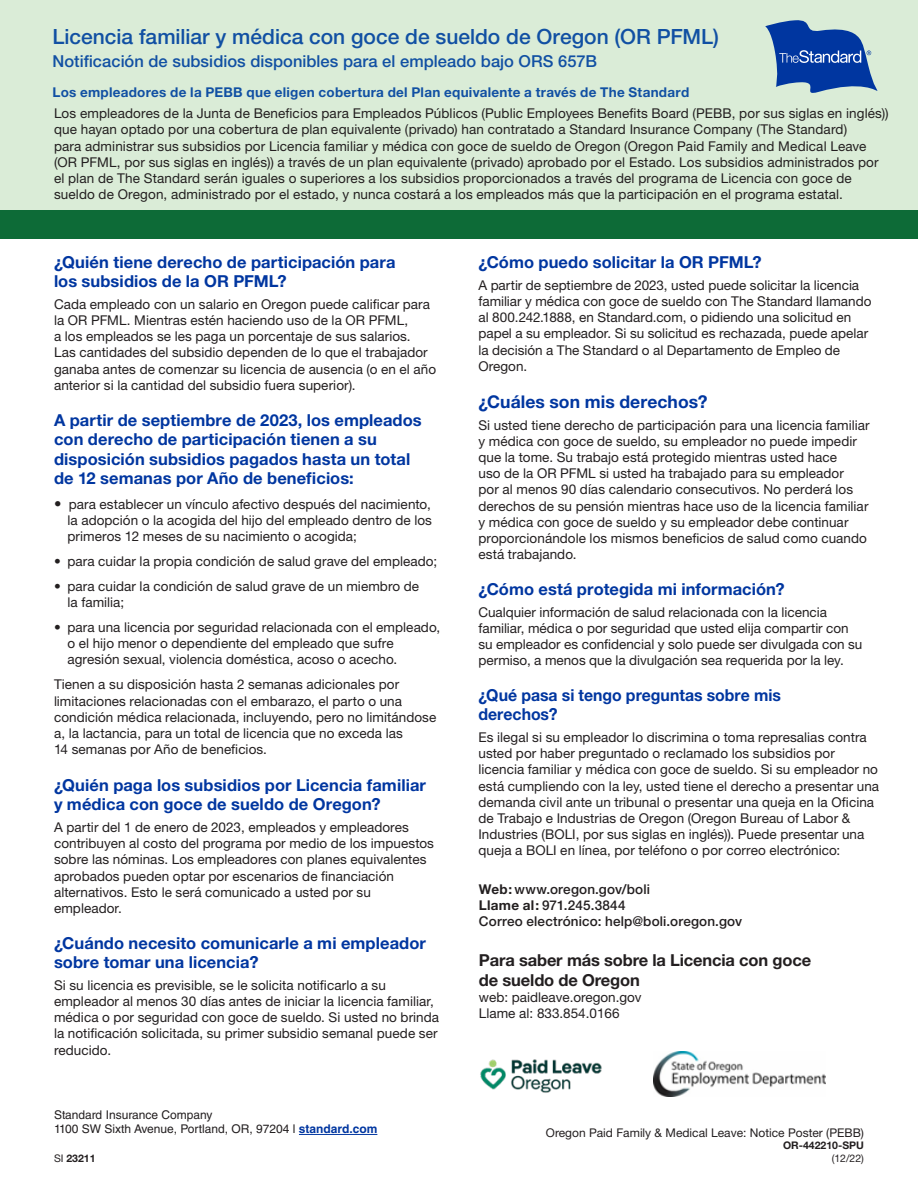
<style>
.page{position:relative;width:918px;height:1188px;background:#fff}
.page>*{position:absolute;margin:0;border:0;box-sizing:border-box;transform-origin:0 0}
.t1{font:500 21px "Helvetica Neue LT Std";color:#1150a3}
.Blue_Paragraph_Heads{font:700 17.55px "Helvetica Neue LT Std";letter-spacing:.005em;color:#0036a0}
.Blue_Paragraph_Heads-2{font:700 16.5px/19.5px "Helvetica Neue LT Std";letter-spacing:.005em;color:#0036a0}
.t2{font:500 16.5px "Helvetica Neue LT Std";letter-spacing:.005em;color:#1150a3}
.t3{font:700 16.5px/19.8px "Helvetica Neue LT Std";letter-spacing:-.01em;color:#231f20}
.Blue_Paragraph_Heads-3{font:700 16.5px/19.5px "Helvetica Neue LT Std";letter-spacing:.005em;color:#0036a0;scale:.96 1}
.Main_Text{font:13.5px/16.2px "Helvetica Neue LT Std";letter-spacing:.005em;color:#231f20}
.t4{font:500 13.5px/16.2px "Helvetica Neue LT Std";letter-spacing:.01em;color:#231f20}
.t5{font:700 13.5px "Helvetica Neue LT Std";letter-spacing:.02em;color:#1150a3}
.t6{font:12px/14.4px "Helvetica LT Std";color:#231f20}
.t7{font:12px "Helvetica Neue LT Std";color:#231f20}
.t8{font:700 10.5px "Helvetica Neue LT Std";color:#231f20}
.t9{font:10.5px "Helvetica Neue LT Std";color:#231f20}
.s1{font-size:14.85px}
.s2{font-weight:700;color:#0036a0}
.s3{font-weight:400}
.s4{font-weight:700}
</style>
<div class="page">
<div style="left:0;top:0;width:918px;height:220px;background:#daecd7"></div>
<svg style="left:765px;top:20px;width:113px;height:73px"></svg>
<div style="left:0;top:211px;width:918px;height:28px;background:#0d6b37"></div>
<hr style="left:299px;top:1134px;width:78px;height:1px;background:#0036a0">
<img style="left:480px;top:1059px;width:122px;height:34px">
<img style="left:653px;top:1051px;width:172px;height:45px">
<p class="t1" style="left:52px;top:24px;width:668px">Licencia familiar y médica con goce de sueldo de Oregon (OR PFML)</p>
<p class="t2" style="left:52px;top:51px;width:546px">Notificación de subsidios disponibles para el empleado bajo ORS 657B</p>
<p class="t5" style="left:52px;top:84px;width:638px">Los empleadores de la PEBB que eligen cobertura del Plan equivalente a través de The Standard</p>
<p class="Main_Text" style="left:54px;top:105px;width:836px">Los empleadores de la Junta de Beneficios para Empleados Públicos (Public Employees Benefits Board (PEBB, por sus siglas en inglés)) que hayan optado por una cobertura de plan equivalente (privado) han contratado a Standard Insurance Company (The Standard)<br>para administrar sus subsidios por Licencia familiar y médica con goce de sueldo de Oregon (Oregon Paid Family and Medical Leave (OR PFML, por sus siglas en inglés)) a través de un plan equivalente (privado) aprobado por el Estado. Los subsidios administrados por el plan de The Standard serán iguales o superiores a los subsidios proporcionados a través del programa de Licencia con goce de sueldo de Oregon, administrado por el estado, y nunca costará a los empleados más que la participación en el programa estatal.</p>
<p class="Blue_Paragraph_Heads-2" style="left:54px;top:252px;width:343px">¿Quién tiene derecho de participación para los subsidios de la OR PFML?</p>
<p class="Main_Text" style="left:54px;top:296px;width:384px">Cada empleado con un salario en Oregon puede calificar para la OR PFML. Mientras estén haciendo uso de la OR PFML,<br>a los empleados se les paga un porcentaje de sus salarios.<br>Las cantidades del subsidio dependen de lo que el trabajador ganaba antes de comenzar su licencia de ausencia (o en el año anterior si la cantidad del subsidio fuera superior).</p>
<p class="Blue_Paragraph_Heads-2" style="left:54px;top:410px;width:369px">A partir de septiembre de 2023, los empleados con derecho de participación tienen a su disposición subsidios pagados hasta un total de 12 semanas por Año de beneficios:</p>
<p class="Main_Text" style="left:68px;top:496px;width:366px;text-align:justify;text-indent:-14px"><span class="s1">•</span> para establecer un vínculo afectivo después del nacimiento, la adopción o la acogida del hijo del empleado dentro de los primeros 12 meses de su nacimiento o acogida;</p>
<p class="Main_Text" style="left:54px;top:553px;width:385px">• para cuidar la propia condición de salud grave del empleado;</p>
<p class="Main_Text" style="left:68px;top:578px;width:353px;text-indent:-14px">• para cuidar la condición de salud grave de un miembro de la familia;</p>
<p class="Main_Text" style="left:68px;top:619px;width:374px;text-indent:-14px">• para una licencia por seguridad relacionada con el empleado, o el hijo menor o dependiente del empleado que sufre agresión sexual, violencia doméstica, acoso o acecho.</p>
<p class="Main_Text" style="left:54px;top:676px;width:384px">Tienen a su disposición hasta 2 semanas adicionales por limitaciones relacionadas con el embarazo, el parto o una condición médica relacionada, incluyendo, pero no limitándose a, la lactancia, para un total de licencia que no exceda las<br>14 semanas por Año de beneficios.</p>
<p class="Blue_Paragraph_Heads-2" style="left:54px;top:775px;width:374px">¿Quién paga los subsidios por Licencia familiar y médica con goce de sueldo de Oregon?</p>
<p class="Main_Text" style="left:54px;top:819px;width:382px">A partir del 1 de enero de 2023, empleados y empleadores contribuyen al costo del programa por medio de los impuestos sobre las nóminas. Los empleadores con planes equivalentes aprobados pueden optar por escenarios de financiación alternativos. Esto le será comunicado a usted por su empleador.</p>
<p class="Blue_Paragraph_Heads-2" style="left:54px;top:933px;width:373px">¿Cuándo necesito comunicarle a mi empleador sobre tomar una licencia?</p>
<p class="Main_Text" style="left:54px;top:977px;width:387px">Si su licencia es previsible, se le solicita notificarlo a su empleador al menos 30 días antes de iniciar la licencia familiar, médica o por seguridad con goce de sueldo. Si usted no brinda la notificación solicitada, su primer subsidio semanal puede ser reducido.</p>
<p class="t6" style="left:54px;top:1107px;width:325px">Standard Insurance Company<br>1100 SW Sixth Avenue, Portland, OR, 97204 l <span class="s2">standard.com</span></p>
<p class="t8" style="left:54px;top:1151px;width:43px"><span class="s3">SI</span> 23211</p>
<p class="Blue_Paragraph_Heads-2" style="left:478px;top:252px;width:285px">¿Cómo puedo solicitar la OR PFML?</p>
<p class="Main_Text" style="left:478px;top:277px;width:395px">A partir de septiembre de 2023, usted puede solicitar la licencia familiar y médica con goce de sueldo con The Standard llamando al 800.242.1888, en Standard.com, o pidiendo una solicitud en papel a su empleador. Si su solicitud es rechazada, puede apelar la decisión a The Standard o al Departamento de Empleo de Oregon.</p>
<p class="Blue_Paragraph_Heads" style="left:478px;top:391px;width:231px">¿Cuáles son mis derechos?</p>
<p class="Main_Text" style="left:478px;top:417px;width:393px">Si usted tiene derecho de participación para una licencia familiar y médica con goce de sueldo, su empleador no puede impedir que la tome. Su trabajo está protegido mientras usted hace<br>uso de la OR PFML si usted ha trabajado para su empleador<br>por al menos 90 días calendario consecutivos. No perderá los derechos de su pensión mientras hace uso de la licencia familiar y médica con goce de sueldo y su empleador debe continuar proporcionándole los mismos beneficios de salud como cuando está trabajando.</p>
<p class="Blue_Paragraph_Heads-2" style="left:478px;top:579px;width:308px">¿Cómo está protegida mi información?</p>
<p class="Main_Text" style="left:478px;top:603px;width:386px">Cualquier información de salud relacionada con la licencia familiar, médica o por seguridad que usted elija compartir con su empleador es confidencial y solo puede ser divulgada con su permiso, a menos que la divulgación sea requerida por la ley.</p>
<p class="Blue_Paragraph_Heads-3" style="left:478px;top:685px;width:317px">¿Qué pasa si tengo preguntas sobre mis derechos?</p>
<p class="Main_Text" style="left:478px;top:729px;width:402px">Es ilegal si su empleador lo discrimina o toma represalias contra usted por haber preguntado o reclamado los subsidios por licencia familiar y médica con goce de sueldo. Si su empleador no está cumpliendo con la ley, usted tiene el derecho a presentar una demanda civil ante un tribunal o presentar una queja en la Oficina de Trabajo e Industrias de Oregon (Oregon Bureau of Labor &amp; Industries (BOLI, por sus siglas en inglés)). Puede presentar una queja a BOLI en línea, por teléfono o por correo electrónico:</p>
<p class="t4" style="left:479px;top:881px;width:173px"><span class="s4">Web:</span> www.oregon.gov/boli<br><span class="s4">Llame al :</span> 971.245.3844</p>
<p class="t4" style="left:479px;top:913px;width:265px">Correo electrónico: help@boli.oregon.gov</p>
<p class="t3" style="left:479px;top:950px;width:334px">Para saber más sobre la Licencia con goce de sueldo de Oregon</p>
<p class="Main_Text" style="left:479px;top:989px;width:164px">web: paidleave.oregon.gov</p>
<p class="Main_Text" style="left:479px;top:1005px;width:142px">Llame al: 833.854.0166</p>
<p class="t7" style="left:546px;top:1125px;width:320px">Oregon Paid Family &amp; Medical Leave: Notice Poster (PEBB)</p>
<p class="t8" style="left:783px;top:1139px;width:82px">OR-442210-SPU</p>
<p class="t9" style="left:832px;top:1152px;width:34px">(12/22)</p>
</div>
